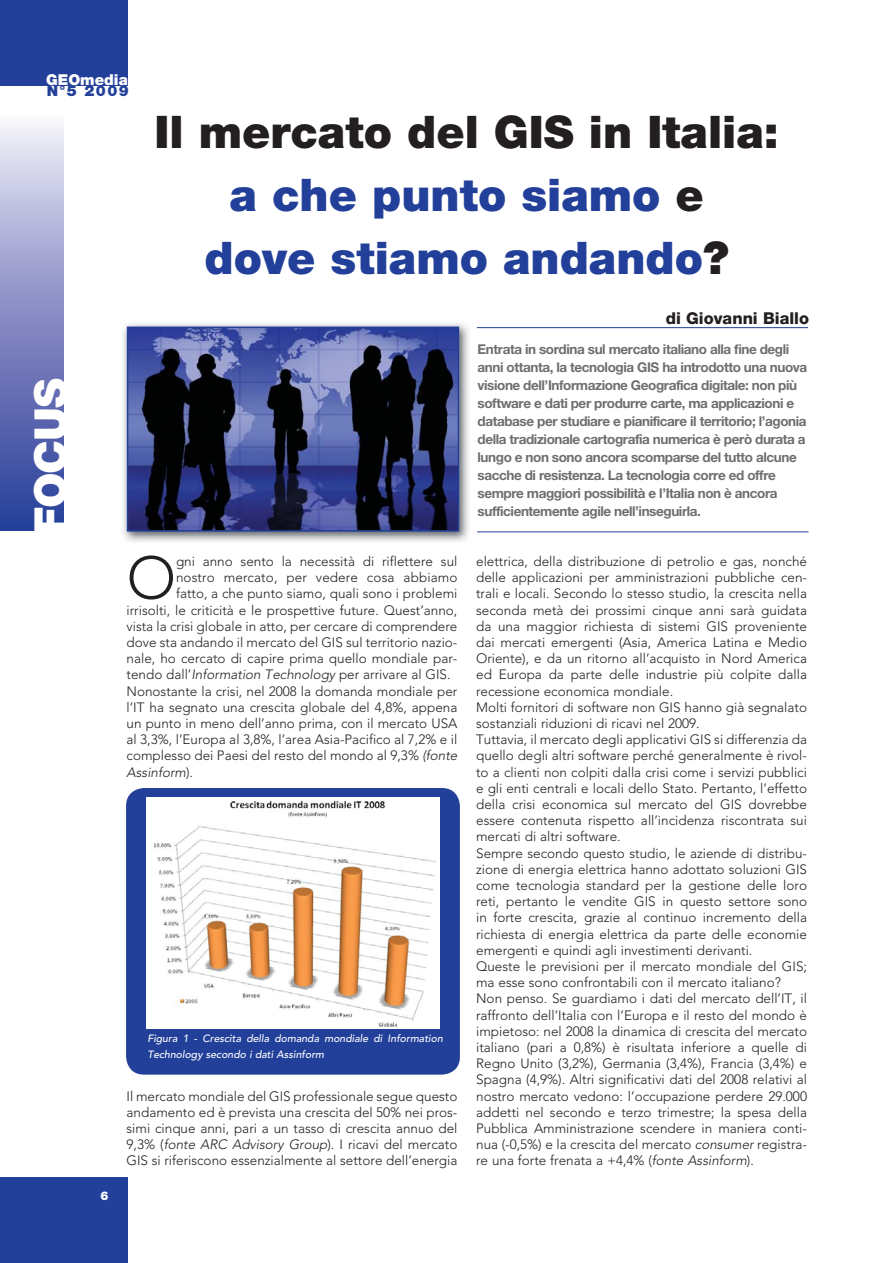
<style>
.page{position:relative;width:893px;height:1263px;background:#fff}
.page>*{position:absolute;margin:0;border:0;box-sizing:border-box;transform-origin:0 0}
.t1{font:300 59.25px "Avenir";color:#231f20}
.t2{font:900 45px/63px "Helvetica Neue";color:#223f9a;text-align:center}
.t3{font:900 44.7px "Helvetica Neue";letter-spacing:-.025em;color:#fff}
.t4{font:800 16.35px "Helvetica Neue";color:#231f20}
.t5{font:900 15px "Helvetica Neue";color:#fff}
.t6{font:900 15px "Helvetica Neue";color:#223f9a}
.t7{font:300 13.5px/16.2px "Avenir";color:#231f20;text-align:justify}
.t8{font:700 13.5px/18px "Helvetica Neue";letter-spacing:-.03em;color:#6d6e70}
.t9{font:italic 300 13.5px "Avenir";color:#231f20}
.t10{font:900 12px "Helvetica Neue";color:#fff}
.t11{font:italic 500 10.5px/15.8px "Avenir";color:#fff}
.s1{color:#231f20}
.s2{font-style:italic}
.s3{font-style:normal}
</style>
<div class="page">
<div style="left:0;top:0;width:128px;height:85px;background:#223f9a"></div>
<div style="left:0;top:115px;width:64px;height:416px;background:linear-gradient(to bottom,#f0eaf7,#213594)"></div>
<div style="left:0;top:1178px;width:128px;height:85px;background:#223f9a"></div>
<hr style="left:477px;top:532px;width:331px;height:1px;background:#223f9a">
<hr style="left:477px;top:327px;width:331px;height:1px;background:#223f9a">
<img style="left:123px;top:323px;width:346px;height:219px">
<img style="left:130px;top:330px;width:326px;height:199px">
<div style="left:127px;top:327px;width:332px;height:205px;border:2px solid #223f9a"></div>
<div style="left:126px;top:788px;width:334px;height:287px;background:#223f9a;border-radius:18px"></div>
<img style="left:146px;top:798px;width:294px;height:230px">
<p class="t5" style="left:46px;top:74px;width:83px">GEOmedia</p>
<p class="t6" style="left:47px;top:85px;width:83px">N°5 2009</p>
<h3 class="t3" style="left:34px;top:535px;width:158px;rotate:-90deg">FOCUS</h3>
<h2 class="t2" style="left:155px;top:105px;width:626px"><span class="s1">Il mercato del GIS in Italia: </span>a che punto siamo <span class="s1">e<br></span>dove stiamo andando<span class="s1">?</span></h2>
<p class="t4" style="left:666px;top:312px;width:145px">di Giovanni Biallo</p>
<p class="t8" style="left:477px;top:342px;width:331px">Entrata in sordina sul mercato italiano alla fine degli anni ottanta, la tecnologia GIS ha introdotto una nuova visione dell’Informazione Geografica digitale: non più software e dati per produrre carte, ma applicazioni e database per studiare e pianificare il territorio; l’agonia della tradizionale cartografia numerica è però durata a lungo e non sono ancora scomparse del tutto alcune sacche di resistenza. La tecnologia corre ed offre sempre maggiori possibilità e l’Italia non è ancora sufficientemente agile nell’inseguirla.</p>
<h1 class="t1" style="left:127px;top:554px;width:51px">O</h1>
<p class="t7" style="left:176px;top:554px;width:283px">gni anno sento la necessità di riflettere sul</p>
<p class="t7" style="left:176px;top:571px;width:283px">nostro mercato, per vedere cosa abbiamo</p>
<p class="t7" style="left:176px;top:587px;width:283px">fatto, a che punto siamo, quali sono i problemi</p>
<p class="t7" style="left:127px;top:603px;width:332px">irrisolti, le criticità e le prospettive future. Quest’anno,</p>
<p class="t7" style="left:127px;top:619px;width:332px">vista la crisi globale in atto, per cercare di comprendere</p>
<p class="t7" style="left:127px;top:635px;width:332px">dove sta andando il mercato del GIS sul territorio nazio-</p>
<p class="t7" style="left:127px;top:652px;width:332px">nale, ho cercato di capire prima quello mondiale par-</p>
<p class="t7" style="left:127px;top:668px;width:326px">tendo dall’<span class="s2">Information Technology</span> per arrivare al GIS.</p>
<p class="t7" style="left:127px;top:684px;width:332px">Nonostante la crisi, nel 2008 la domanda mondiale per</p>
<p class="t7" style="left:127px;top:700px;width:332px">l’IT ha segnato una crescita globale del 4,8%, appena</p>
<p class="t7" style="left:127px;top:716px;width:332px">un punto in meno dell’anno prima, con il mercato USA</p>
<p class="t7" style="left:127px;top:733px;width:332px">al 3,3%, l’Europa al 3,8%, l’area Asia-Pacifico al 7,2% e il</p>
<p class="t7" style="left:127px;top:749px;width:332px">complesso dei Paesi del resto del mondo al 9,3% <span class="s2">(fonte</span></p>
<p class="t9" style="left:127px;top:766px;width:68px">Assinform<span class="s3">).</span></p>
<p class="t10" style="left:100px;top:1191px;width:10px">6</p>
<p class="t11" style="left:147px;top:1032px;width:297px">Figura 1 - Crescita della domanda mondiale di Information<br>Technology secondo i dati Assinform</p>
<p class="t7" style="left:127px;top:1089px;width:332px">Il mercato mondiale del GIS professionale segue questo andamento ed è prevista una crescita del 50% nei pros&shy;simi cinque anni, pari a un tasso di crescita annuo del 9,3% (<span class="s2">fonte ARC Advisory Group</span>). I ricavi del mercato GIS si riferiscono essenzialmente al settore dell’energia</p>
<p class="t7" style="left:476px;top:554px;width:332px;text-align:left">elettrica, della distribuzione di petrolio e gas, nonché delle applicazioni per amministrazioni pubbliche cen&shy;trali e locali. Secondo lo stesso studio, la crescita nella seconda metà dei prossimi cinque anni sarà guidata da una maggior richiesta di sistemi GIS proveniente dai mercati emergenti (Asia, America Latina e Medio Oriente), e da un ritorno all’acquisto in Nord America ed Europa da parte delle industrie più colpite dalla recessione economica mondiale.<br>Molti fornitori di software non GIS hanno già segnalato sostanziali riduzioni di ricavi nel 2009.<br>Tuttavia, il mercato degli applicativi GIS si differenzia da quello degli altri software perché generalmente è rivol&shy;to a clienti non colpiti dalla crisi come i servizi pubblici e gli enti centrali e locali dello Stato. Pertanto, l’effetto della crisi economica sul mercato del GIS dovrebbe essere contenuta rispetto all’incidenza riscontrata sui mercati di altri software.<br>Sempre secondo questo studio, le aziende di distribu&shy;zione di energia elettrica hanno adottato soluzioni GIS come tecnologia standard per la gestione delle loro reti, pertanto le vendite GIS in questo settore sono in forte crescita, grazie al continuo incremento della richiesta di energia elettrica da parte delle economie emergenti e quindi agli investimenti derivanti.<br>Queste le previsioni per il mercato mondiale del GIS; ma esse sono confrontabili con il mercato italiano?<br>Non penso. Se guardiamo i dati del mercato dell’IT, il raffronto dell’Italia con l’Europa e il resto del mondo è impietoso: nel 2008 la dinamica di crescita del mercato italiano (pari a 0,8%) è risultata inferiore a quelle di Regno Unito (3,2%), Germania (3,4%), Francia (3,4%) e Spagna (4,9%). Altri significativi dati del 2008 relativi al nostro mercato vedono: l’occupazione perdere 29.000 addetti nel secondo e terzo trimestre; la spesa della Pubblica Amministrazione scendere in maniera conti&shy;nua (-0,5%) e la crescita del mercato <span class="s2">consumer</span> registra&shy;re una forte frenata a +4,4% (<span class="s2">fonte Assinform</span>).</p>
</div>
